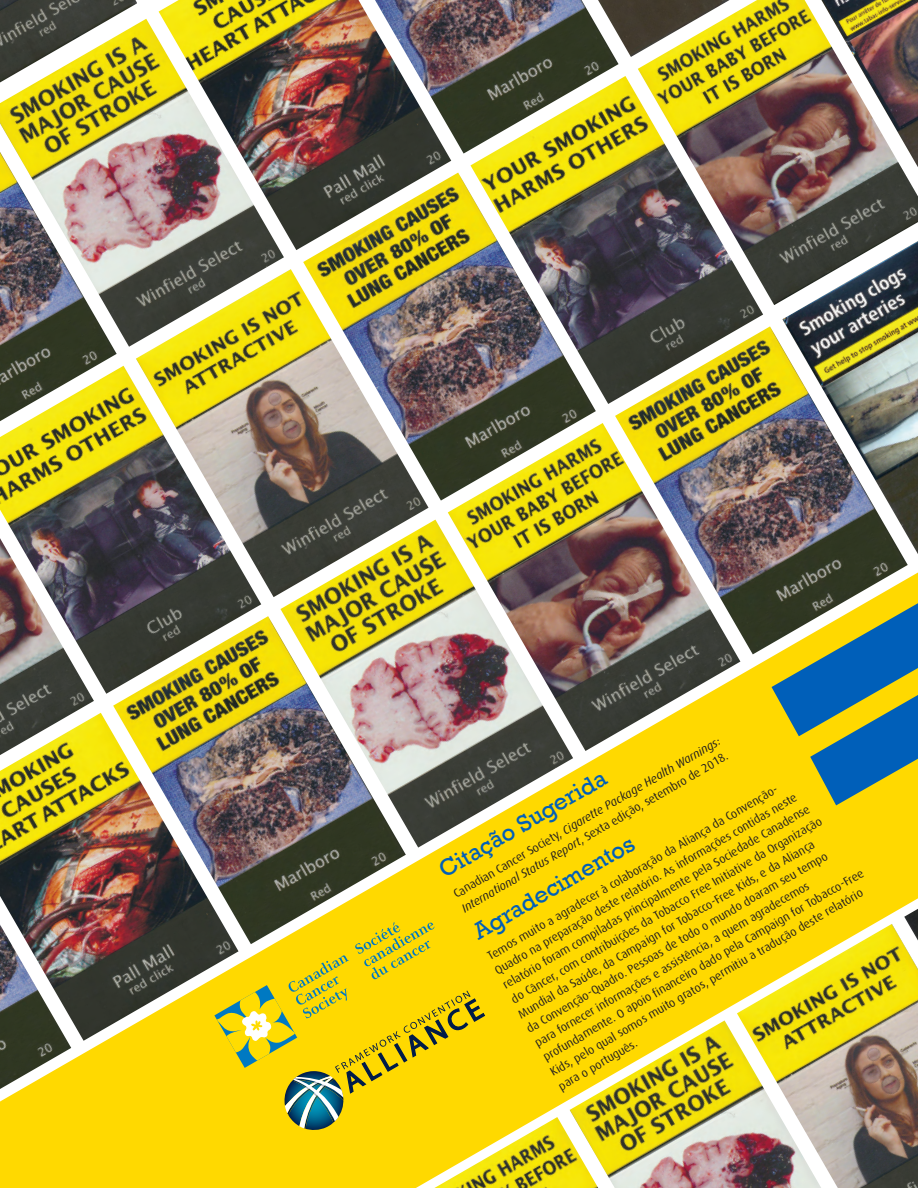
<style>
.page{position:relative;width:918px;height:1188px;background:#fff}
.page>*{position:absolute;margin:0;border:0;box-sizing:border-box;transform-origin:0 0}
.Body_-_normal{font:24px "Rockwell";color:#005fb9}
.Bulleted_list{font:12px/16.5px "Dax";color:#231f20}
.Bulleted_list-2{font:italic 12px/16.5px "Dax";color:#231f20}
.s1{font-style:normal}
</style>
<div class="page">
<img style="left:619px;top:0;width:19px;height:57px">
<img style="left:782px;top:305px;width:136px;height:249px">
<img style="left:0;top:19px;width:284px;height:328px">
<img style="left:638px;top:0;width:280px;height:305px">
<img style="left:0;top:0;width:137px;height:82px">
<img style="left:136px;top:269px;width:293px;height:303px">
<img style="left:159px;top:0;width:292px;height:250px">
<img style="left:448px;top:423px;width:167px;height:149px">
<img style="left:0;top:366px;width:261px;height:206px">
<img style="left:471px;top:76px;width:292px;height:328px">
<img style="left:0;top:152px;width:117px;height:269px">
<img style="left:375px;top:0;width:244px;height:154px">
<img style="left:615px;top:326px;width:293px;height:246px">
<img style="left:0;top:538px;width:94px;height:34px">
<img style="left:821px;top:0;width:97px;height:167px">
<img style="left:303px;top:173px;width:293px;height:328px">
<img style="left:0;top:572px;width:918px;height:616px">
<svg style="left:772px;top:603px;width:146px;height:202px;background:#769667"></svg>
<svg style="left:214px;top:922px;width:272px;height:209px;background:#e1ca1b"></svg>
<p class="Bulleted_list-2" style="left:450px;top:887px;width:308px;rotate:-30deg"><span class="s1">Canadian Cancer Society,</span> Cigarette Package Health Warnings:<br>International Status Report<span class="s1">, Sexta edição, setembro de 2018.</span></p>
<p class="Body_-_normal" style="left:434px;top:859px;width:191px;rotate:-30deg">Citação Sugerida</p>
<p class="Bulleted_list" style="left:481px;top:951px;width:372px;text-indent:4px;rotate:-30deg">Temos muito a agradecer à colaboração da Aliança da Convenção-Quadro na preparação deste relatório. As informações contidas neste relatório foram compiladas principalmente pela Sociedade Canadense<br>do Câncer, com contribuições da Tobacco Free Initiative da Organização Mundial da Saúde, da Campaign for Tobacco-Free Kids, e da Aliança<br>da Convenção-Quadro. Pessoas de todo o mundo doaram seu tempo para fornecer informações e assistência, a quem agradecemos profundamente. O apoio financeiro dado pela Campaign for Tobacco-Free Kids, pelo qual somos muito gratos, permitiu a tradução deste relatório para o português.</p>
<p class="Body_-_normal" style="left:468px;top:921px;width:184px;rotate:-30deg">Agradecimentos</p>
</div>
